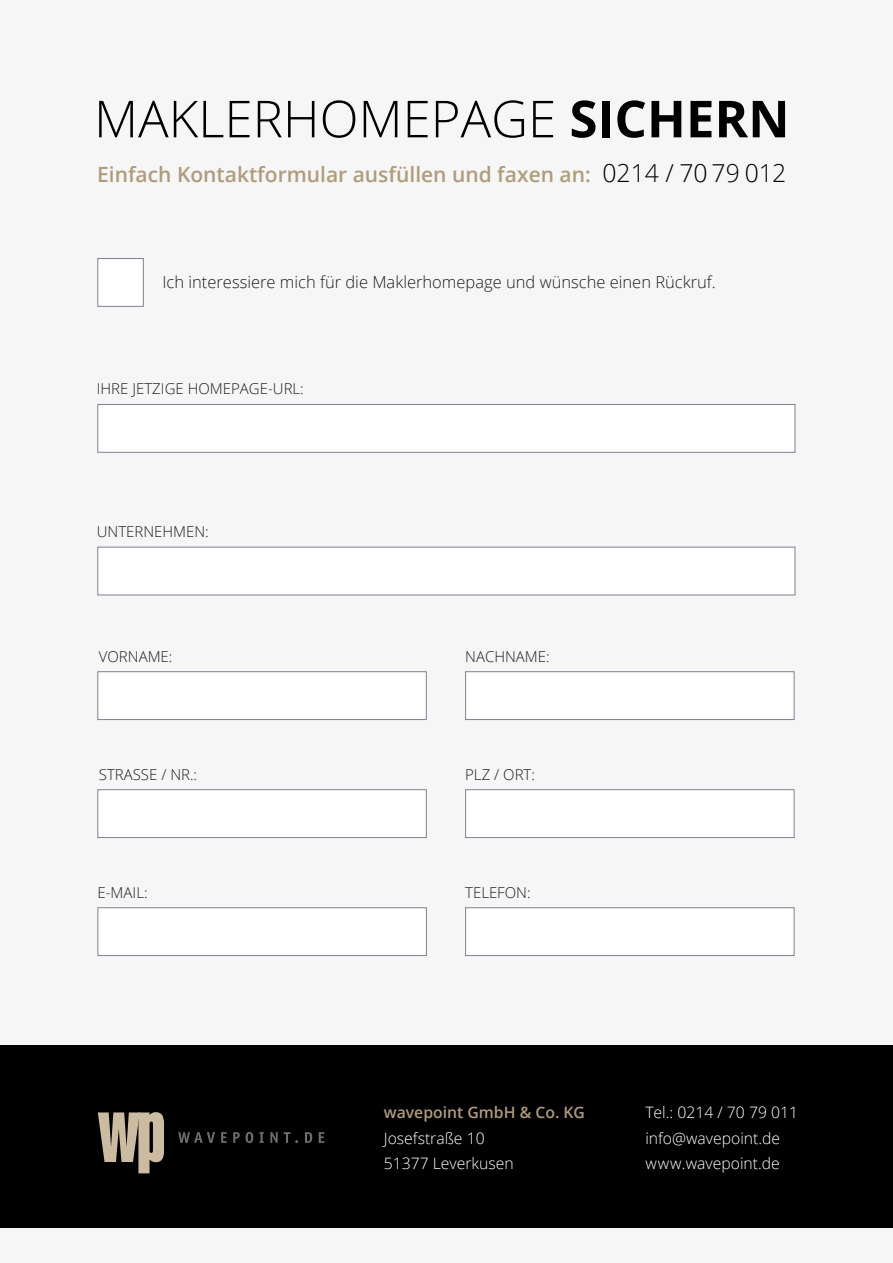
<style>
.page{position:relative;width:893px;height:1263px;background:#f6f6f6}
.page>*{position:absolute;margin:0;border:0;box-sizing:border-box;transform-origin:0 0}
.t1{font:300 51px "Open Sans";color:#000}
.t2{font:600 21px "Open Sans";color:#b09c7a}
.t3{font:300 16.5px "Open Sans";color:#1d1d1c}
.t4{font:300 15.75px/25.5px "Open Sans";color:#fff}
.t5{font:600 15.75px "Open Sans";color:#b09c7a}
.t6{font:300 15px "Open Sans";color:#1d1d1c}
.s1{font-weight:700}
.s2{font-weight:300;font-size:24.75px;color:#000}
</style>
<div class="page">
<div style="left:0;top:1045px;width:893px;height:183px;background:#000"></div>
<div style="left:98px;top:404px;width:697px;height:48px;background:#fff;border:1px solid #82808f"></div>
<div style="left:98px;top:258px;width:46px;height:49px;background:#fff;border:1px solid #82808f"></div>
<div style="left:98px;top:671px;width:328px;height:49px;background:#fff;border:1px solid #82808f"></div>
<div style="left:98px;top:789px;width:328px;height:49px;background:#fff;border:1px solid #82808f"></div>
<div style="left:98px;top:547px;width:697px;height:48px;background:#fff;border:1px solid #82808f"></div>
<div style="left:465px;top:671px;width:329px;height:49px;background:#fff;border:1px solid #82808f"></div>
<div style="left:465px;top:907px;width:329px;height:49px;background:#fff;border:1px solid #82808f"></div>
<div style="left:465px;top:789px;width:329px;height:49px;background:#fff;border:1px solid #82808f"></div>
<div style="left:98px;top:907px;width:329px;height:49px;background:#fff;border:1px solid #82808f"></div>
<svg style="left:178px;top:1132px;width:37px;height:11px"></svg>
<svg style="left:221px;top:1132px;width:6px;height:11px"></svg>
<svg style="left:233px;top:1132px;width:7px;height:11px"></svg>
<svg style="left:246px;top:1132px;width:7px;height:11px"></svg>
<svg style="left:259px;top:1132px;width:5px;height:11px"></svg>
<svg style="left:270px;top:1132px;width:8px;height:11px"></svg>
<svg style="left:284px;top:1132px;width:14px;height:11px"></svg>
<svg style="left:305px;top:1132px;width:7px;height:11px"></svg>
<svg style="left:319px;top:1132px;width:6px;height:11px"></svg>
<svg style="left:98px;top:1112px;width:66px;height:61px"></svg>
<h1 class="t1" style="left:94px;top:84px;width:697px">MAKLERHOMEPAGE <span class="s1">SICHERN</span></h1>
<h2 class="t2" style="left:97px;top:160px;width:691px">Einfach Kontaktformular ausfüllen und faxen an: <span class="s2">0214 / 70 79 012</span></h2>
<p class="t3" style="left:162px;top:271px;width:555px">Ich interessiere mich für die Maklerhomepage und wünsche einen Rückruf.</p>
<p class="t6" style="left:97px;top:378px;width:209px">IHRE JETZIGE HOMEPAGE-URL:</p>
<p class="t6" style="left:97px;top:522px;width:114px">UNTERNEHMEN:</p>
<p class="t6" style="left:99px;top:646px;width:75px">VORNAME:</p>
<p class="t6" style="left:465px;top:646px;width:86px">NACHNAME:</p>
<p class="t6" style="left:99px;top:764px;width:100px">STRASSE / NR.:</p>
<p class="t6" style="left:465px;top:764px;width:71px">PLZ / ORT:</p>
<p class="t6" style="left:97px;top:882px;width:52px">E-MAIL:</p>
<p class="t6" style="left:465px;top:882px;width:67px">TELEFON:</p>
<p class="t5" style="left:384px;top:1102px;width:203px">wavepoint GmbH &amp; Co. KG</p>
<p class="t4" style="left:384px;top:1125px;width:131px">Josefstraße 10<br>51377 Leverkusen</p>
<p class="t4" style="left:645px;top:1099px;width:154px">Tel.: 0214 / 70 79 011 info@wavepoint.de www.wavepoint.de</p>
</div>
